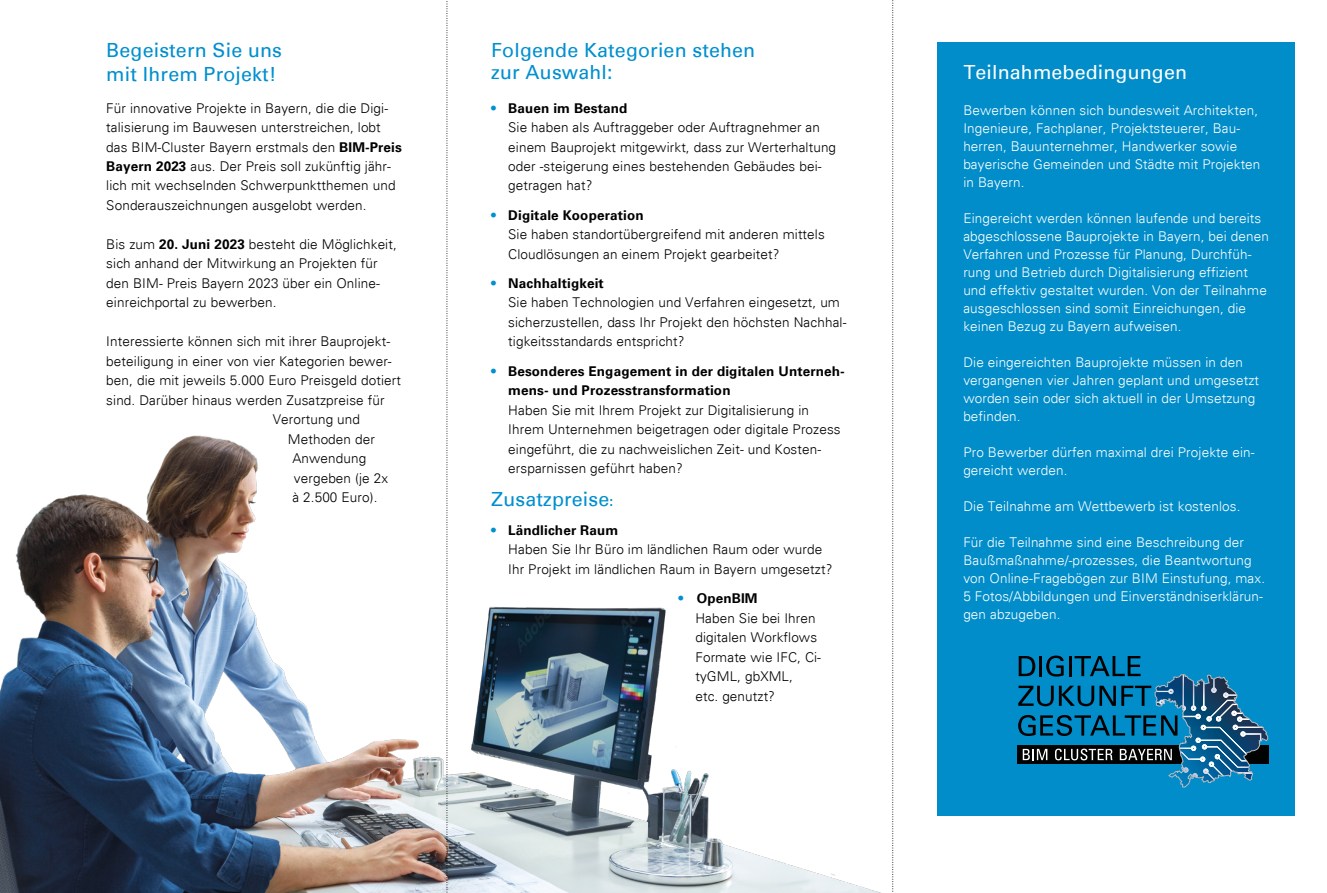
<style>
.page{position:relative;width:1327px;height:893px;background:#fff}
.page>*{position:absolute;margin:0;border:0;box-sizing:border-box;transform-origin:0 0}
.t1{font:19.5px/24px "Univers";letter-spacing:.01em;color:#008fcf}
.t2{font:19.5px "Univers";letter-spacing:.01em;color:#fff}
.t3{font:300 13.5px/19.5px "Univers";letter-spacing:.01em;color:#000}
.t4{font:300 13.5px/18px "Univers";letter-spacing:.01em;color:#fff}
.t5{font:700 13.5px/19.5px "Univers";letter-spacing:.01em;color:#000}
.s1{font-weight:700}
.s2{font-weight:400;color:#008fcf}
.s3{font-weight:700;font-size:13.5px}
</style>
<div class="page">
<div style="left:938px;top:43px;width:357px;height:773px;background:#008dca"></div>
<img style="left:0;top:435px;width:881px;height:458px">
<svg style="left:446px;top:1px;width:2px;height:892px"></svg>
<svg style="left:892px;top:0;width:2px;height:892px"></svg>
<svg style="left:1018px;top:656px;width:250px;height:132px"></svg>
<h1 class="t1" style="left:106px;top:38px;width:177px">Begeistern Sie uns mit Ihrem Projekt!</h1>
<p class="t3" style="left:106px;top:98px;width:297px">Für innovative Projekte in Bayern, die die Digi&shy;talisierung im Bauwesen unterstreichen, lobt das BIM-Cluster Bayern erstmals den <span class="s1">BIM-Preis Bayern 2023</span> aus. Der Preis soll zukünftig jähr&shy;lich mit wechselnden Schwerpunktthemen und Sonderauszeichnungen ausgelobt werden.</p>
<p class="t3" style="left:106px;top:234px;width:292px">Bis zum <span class="s1">20. Juni 2023</span> besteht die Möglichkeit, sich anhand der Mitwirkung an Projekten für den BIM- Preis Bayern 2023 über ein Online&shy;einreichportal zu bewerben.</p>
<p class="t3" style="left:106px;top:332px;width:285px">Interessierte können sich mit ihrer Bauprojekt-</p>
<p class="t3" style="left:106px;top:351px;width:287px">beteiligung in einer von vier Kategorien bewer-</p>
<p class="t3" style="left:106px;top:371px;width:296px">ben, die mit jeweils 5.000 Euro Preisgeld dotiert</p>
<p class="t3" style="left:106px;top:390px;width:280px">sind. Darüber hinaus werden Zusatzpreise für</p>
<p class="t3" style="left:273px;top:410px;width:89px">Verortung und</p>
<p class="t3" style="left:288px;top:429px;width:89px">Methoden der</p>
<p class="t3" style="left:292px;top:449px;width:75px">Anwendung</p>
<p class="t3" style="left:294px;top:468px;width:96px">vergeben (je 2x</p>
<p class="t3" style="left:292px;top:488px;width:87px">à 2.500 Euro).</p>
<h1 class="t1" style="left:491px;top:39px;width:265px;line-height:22.5px">Folgende Kategorien stehen zur Auswahl:</h1>
<p class="t3" style="left:508px;top:98px;width:329px;text-indent:-17px"><span class="s2">•</span> <span class="s1">Bauen im Bestand<br></span>Sie haben als Auftraggeber oder Auftragnehmer an einem Bauprojekt mitgewirkt, dass zur Werterhaltung oder -steigerung eines bestehenden Gebäudes bei&shy;getragen hat?</p>
<p class="t3" style="left:508px;top:205px;width:318px;text-indent:-17px"><span class="s2">•</span> <span class="s1">Digitale Kooperation<br></span>Sie haben standortübergreifend mit anderen mittels<br>Cloudlösungen an einem Projekt gearbeitet?</p>
<p class="t3" style="left:508px;top:273px;width:340px;text-indent:-17px"><span class="s2">•</span> <span class="s1">Nachhaltigkeit<br></span>Sie haben Technologien und Verfahren eingesetzt, um sicherzustellen, dass Ihr Projekt den höchsten Nachhal&shy;tigkeitsstandards entspricht?</p>
<p class="t5" style="left:508px;top:361px;width:338px;text-indent:-17px"><span class="s2">•</span> Besonderes Engagement in der digitalen Unterneh&shy;mens- und Prozesstransformation</p>
<p class="t3" style="left:508px;top:400px;width:334px">Haben Sie mit Ihrem Projekt zur Digitalisierung in Ihrem Unternehmen beigetragen oder digitale Prozess eingeführt, die zu nachweislichen Zeit- und Kosten&shy;ersparnissen geführt haben?</p>
<h1 class="t1" style="left:491px;top:487px;width:124px">Zusatzpreise<span class="s3">:</span></h1>
<p class="t3" style="left:508px;top:520px;width:326px;text-indent:-17px"><span class="s2">•</span> <span class="s1">Ländlicher Raum<br></span>Haben Sie Ihr Büro im ländlichen Raum oder wurde<br>Ihr Projekt im ländlichen Raum in Bayern umgesetzt?</p>
<p class="t3" style="left:695px;top:588px;width:127px;text-indent:-17px"><span class="s2">•</span> <span class="s1">OpenBIM<br></span>Haben Sie bei Ihren digitalen Workflows<br>Formate wie IFC, Ci&shy;tyGML, gbXML,<br>etc. genutzt?</p>
<h1 class="t2" style="left:963px;top:60px;width:225px">Teilnahmebedingungen</h1>
<p class="t4" style="left:963px;top:101px;width:299px">Bewerben können sich bundesweit Architekten, Ingenieure, Fachplaner, Projektsteuerer, Bau&shy;herren, Bauunternehmer, Handwerker sowie bayerische Gemeinden und Städte mit Projekten in Bayern.</p>
<p class="t4" style="left:963px;top:209px;width:307px">Eingereicht werden können laufende und bereits abgeschlossene Bauprojekte in Bayern, bei denen Verfahren und Prozesse für Planung, Durchfüh&shy;rung und Betrieb durch Digitalisierung effizient und effektiv gestaltet wurden. Von der Teilnahme ausgeschlossen sind somit Einreichungen, die keinen Bezug zu Bayern aufweisen.</p>
<p class="t4" style="left:963px;top:353px;width:297px">Die eingereichten Bauprojekte müssen in den vergangenen vier Jahren geplant und umgesetzt worden sein oder sich aktuell in der Umsetzung befinden.</p>
<p class="t4" style="left:963px;top:443px;width:293px">Pro Bewerber dürfen maximal drei Projekte ein&shy;gereicht werden.</p>
<p class="t4" style="left:963px;top:497px;width:279px">Die Teilnahme am Wettbewerb ist kostenlos.</p>
<p class="t4" style="left:963px;top:533px;width:303px">Für die Teilnahme sind eine Beschreibung der Baußmaßnahme/-prozesses, die Beantwortung von Online-Fragebögen zur BIM Einstufung, max.<br>5 Fotos/Abbildungen und Einverständniserklärun&shy;gen abzugeben.</p>
</div>
